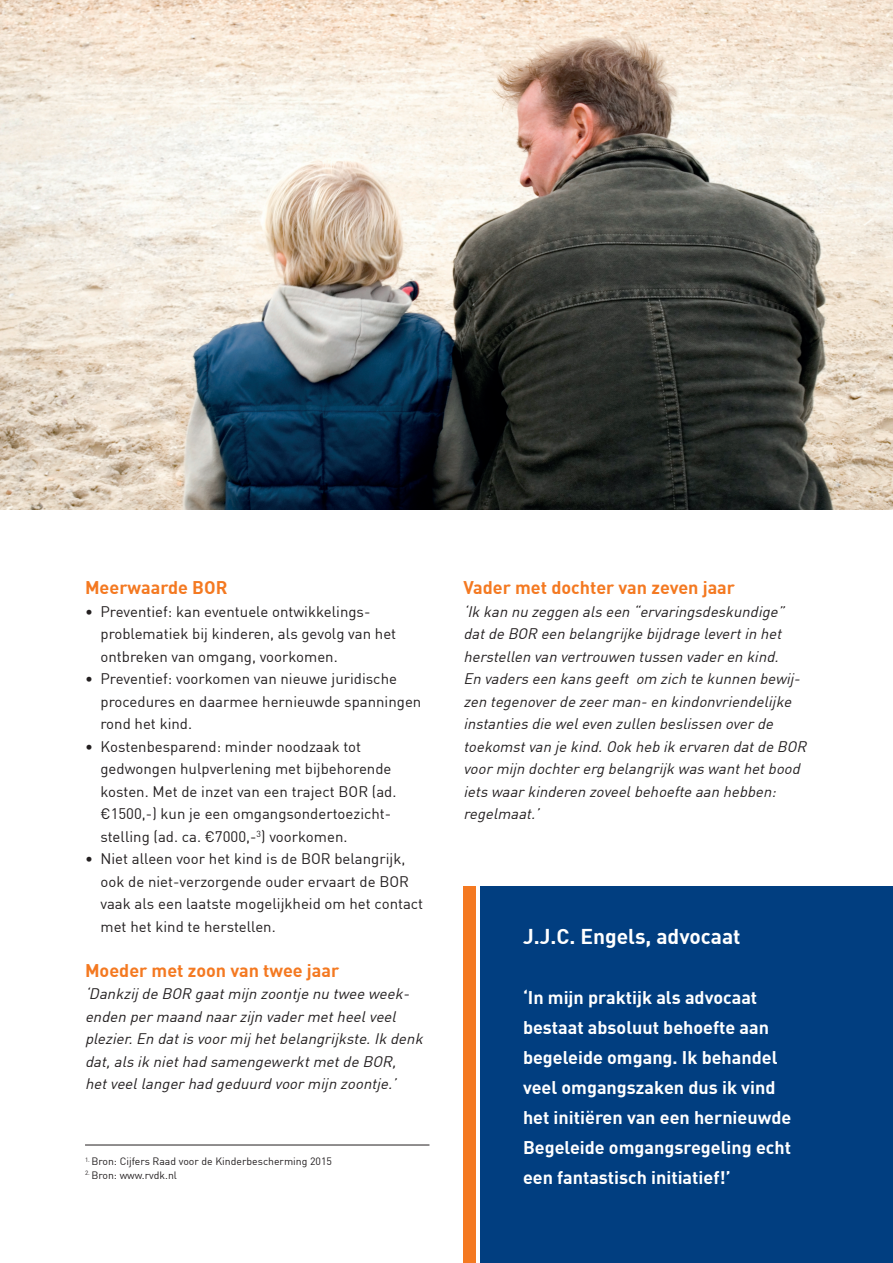
<style>
.page{position:relative;width:893px;height:1263px;background:#fff}
.page>*{position:absolute;margin:0;border:0;box-sizing:border-box;transform-origin:0 0}
.tussenkop_wit_kader{font:700 21px "DIN";color:#fff}
.kadertekst_wit{font:700 18px/30px "DIN";color:#fff}
.tussenkop{font:700 18px "DIN";color:#f47921}
.body{font:italic 15px/22.5px "DIN";color:#231f20}
.body-2{font:15px/22.5px "DIN";color:#231f20}
.body-3{font:10.5px "DIN";color:#231f20}
</style>
<div class="page">
<img style="left:0;top:0;width:893px;height:509px">
<div style="left:480px;top:887px;width:413px;height:376px;background:#013e80"></div>
<div style="left:463px;top:887px;width:13px;height:376px;background:#f47921"></div>
<hr style="left:85px;top:1144px;width:344px;height:1px;background:#231f20">
<p class="tussenkop" style="left:85px;top:576px;width:144px">Meerwaarde BOR</p>
<p class="body-2" style="left:100px;top:600px;width:297px;text-indent:-15px">• Preventief: kan eventuele ontwikkelings&shy;problematiek bij kinderen, als gevolg van het ontbreken van omgang, voorkomen.</p>
<p class="body-2" style="left:100px;top:667px;width:322px;text-indent:-15px">• Preventief: voorkomen van nieuwe juridische procedures en daarmee hernieuwde spanningen rond het kind.</p>
<p class="body-2" style="left:100px;top:735px;width:297px;text-indent:-15px">• Kostenbesparend: minder noodzaak tot gedwongen hulpverlening met bijbehorende kosten. Met de inzet van een traject BOR (ad. €1500,-) kun je een omgangsondertoezicht&shy;stelling (ad. ca. €7000,-<sup>3</sup>) voorkomen.</p>
<p class="body-2" style="left:100px;top:847px;width:324px;text-indent:-15px">• Niet alleen voor het kind is de BOR belangrijk, ook de niet-verzorgende ouder ervaart de BOR vaak als een laatste mogelijkheid om het contact met het kind te herstellen.</p>
<p class="tussenkop" style="left:85px;top:958px;width:256px">Moeder met zoon van twee jaar</p>
<p class="body" style="left:85px;top:982px;width:343px">‘Dankzij de BOR gaatmijn zoontje nu twee week&shy;enden permaand naarzijn vadermetheelveel plezier.En datis voormij hetbelangrijkste.Ik denk dat,als ik niethad samengewerktmetde BOR, hetveellangerhad geduurd voormijn zoontje.’</p>
<p class="body-3" style="left:85px;top:1155px;width:249px"><sup>1.</sup> Bron: Cijfers Raad voor de Kinderbescherming 2015</p>
<p class="body-3" style="left:85px;top:1168px;width:94px"><sup>2.</sup> Bron: www.rvdk.nl</p>
<p class="tussenkop" style="left:463px;top:576px;width:273px">Vader met dochter van zeven jaar</p>
<p class="body" style="left:463px;top:600px;width:326px">‘Ik kan nu zeggen als een “ervaringsdeskundige” datde BOR een belangrijke bijdrage levertin het herstellen van vertrouwen tussen vaderen kind.</p>
<p class="body" style="left:463px;top:667px;width:348px">En vaders een kans geeft om zich te kunnen bewij - zen tegenoverde zeerman-en kindonvriendelijke instanties die weleven zullen beslissen overde toekomstvan je kind.Ook heb ik ervaren datde BOR voormijn dochtererg belangrijk was wanthetbood iets waarkinderen zoveelbehoefte aan hebben: regelmaat.’</p>
<p class="tussenkop_wit_kader" style="left:523px;top:923px;width:219px">J.J.C. Engels, advocaat</p>
<p class="kadertekst_wit" style="left:523px;top:982px;width:270px">‘In mijn praktijk als advocaat bestaat absoluut behoefte aan begeleide omgang. Ik behandel veel omgangszaken dus ik vind het initiëren van een hernieuwde<br>Begeleide omgangsregeling echt een fantastisch initiatief!’</p>
</div>
